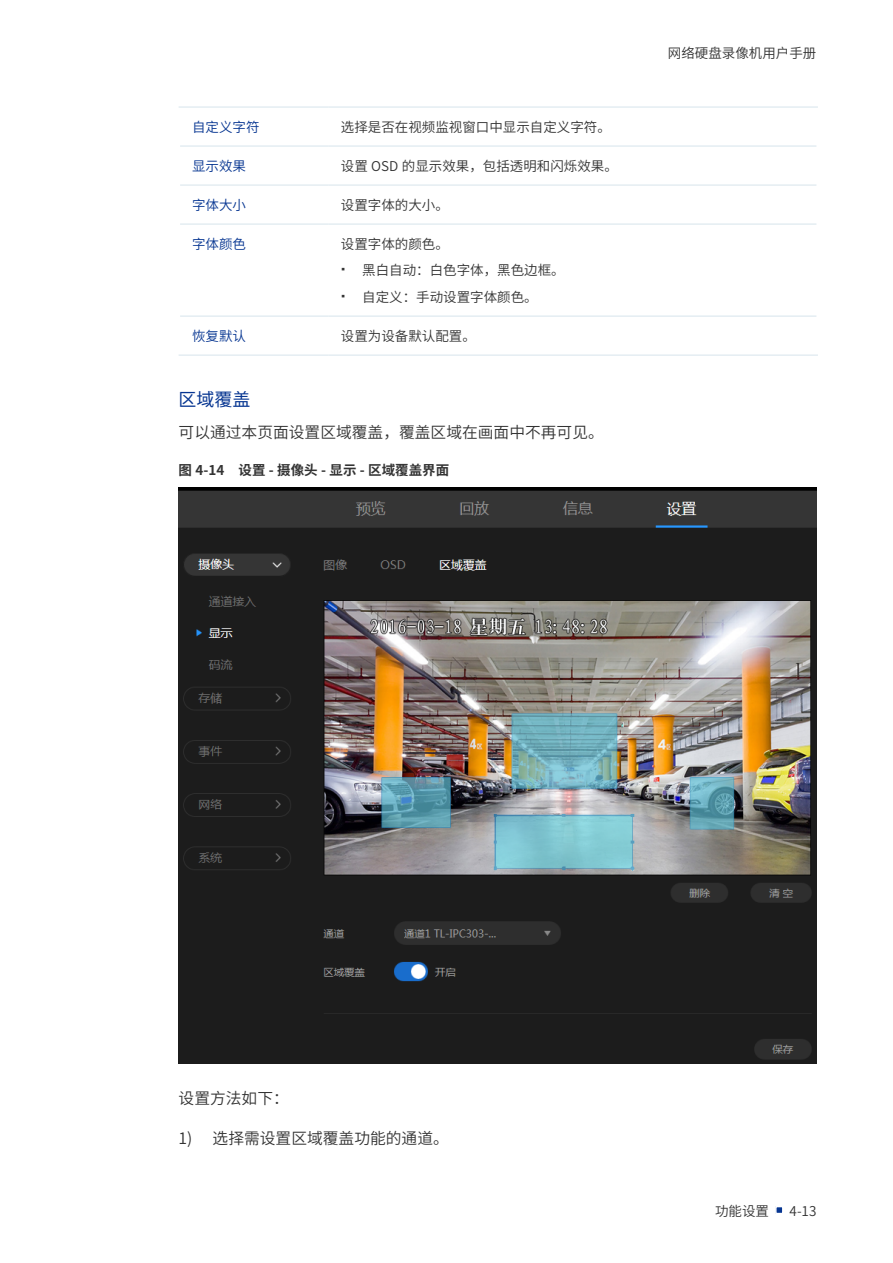
<style>
.page{position:relative;width:893px;height:1263px;background:#fff}
.page>*{position:absolute;margin:0;border:0;box-sizing:border-box;transform-origin:0 0}
.五级标题{font:18px "Source Han Sans CN";color:#063591}
.UG模块化正文{font:15.75px "Source Han Sans CN";color:#333}
.UG模块化正文-与下段同页{font:15.75px "Source Han Sans CN";color:#333}
.界面项说明文字{font:13.5px "Source Han Sans CN";color:#333}
.界面项目栏{font:13.5px "Source Han Sans CN";color:#063591}
.t1{font:700 13.5px "Source Han Sans CN";color:#333}
</style>
<div class="page">
<div style="left:776px;top:1206px;width:7px;height:7px;background:#063591"></div>
<div style="left:775px;top:1206px;width:8px;height:8px;border:2px solid #fff"></div>
<hr style="left:180px;top:145px;width:148px;height:2px;background:#e4edf2">
<hr style="left:328px;top:145px;width:488px;height:2px;background:#e4edf2">
<hr style="left:180px;top:184px;width:148px;height:2px;background:#e4edf2">
<hr style="left:328px;top:184px;width:488px;height:2px;background:#e4edf2">
<hr style="left:180px;top:223px;width:148px;height:2px;background:#e4edf2">
<hr style="left:328px;top:223px;width:488px;height:2px;background:#e4edf2">
<hr style="left:180px;top:315px;width:148px;height:2px;background:#e4edf2">
<hr style="left:328px;top:315px;width:488px;height:2px;background:#e4edf2">
<hr style="left:179px;top:354px;width:149px;height:2px;background:#e4edf2">
<hr style="left:328px;top:354px;width:490px;height:2px;background:#e4edf2">
<hr style="left:179px;top:106px;width:149px;height:2px;background:#e4edf2">
<hr style="left:328px;top:106px;width:490px;height:2px;background:#e4edf2">
<img style="left:179px;top:487px;width:637px;height:576px">
<p class="界面项目栏" style="left:192px;top:119px;width:69px">自定义字符</p>
<p class="界面项说明文字" style="left:341px;top:119px;width:271px">选择是否在视频监视窗口中显示自定义字符。</p>
<p class="界面项目栏" style="left:192px;top:158px;width:55px">显示效果</p>
<p class="界面项说明文字" style="left:341px;top:158px;width:278px">设置 OSD 的显示效果，包括透明和闪烁效果。</p>
<p class="界面项目栏" style="left:192px;top:197px;width:55px">字体大小</p>
<p class="界面项说明文字" style="left:341px;top:197px;width:109px">设置字体的大小。</p>
<p class="界面项目栏" style="left:192px;top:236px;width:55px">字体颜色</p>
<p class="界面项说明文字" style="left:341px;top:236px;width:109px">设置字体的颜色。</p>
<p class="界面项说明文字" style="left:362px;top:263px;width:204px">黑白自动：白色字体，黑色边框。</p>
<p class="界面项说明文字" style="left:362px;top:289px;width:177px">自定义：手动设置字体颜色。</p>
<p class="界面项目栏" style="left:192px;top:328px;width:55px">恢复默认</p>
<p class="界面项说明文字" style="left:341px;top:328px;width:136px">设置为设备默认配置。</p>
<p class="五级标题" style="left:179px;top:389px;width:73px">区域覆盖</p>
<p class="UG模块化正文" style="left:179px;top:423px;width:427px">可以通过本页面设置区域覆盖，覆盖区域在画面中不再可见。</p>
<p class="t1" style="left:179px;top:463px;width:272px">图 4-14 设置 - 摄像头 - 显示 - 区域覆盖界面</p>
<p class="界面项说明文字" style="left:668px;top:45px;width:150px">网络硬盘录像机用户手册</p>
<p class="UG模块化正文-与下段同页" style="left:179px;top:1089px;width:112px">设置方法如下：</p>
<p class="UG模块化正文" style="left:179px;top:1129px;width:272px">1) 选择需设置区域覆盖功能的通道。</p>
<p class="界面项说明文字" style="left:715px;top:1203px;width:56px">功能设置</p>
<p class="界面项说明文字" style="left:790px;top:1203px;width:28px">4-13</p>
</div>
